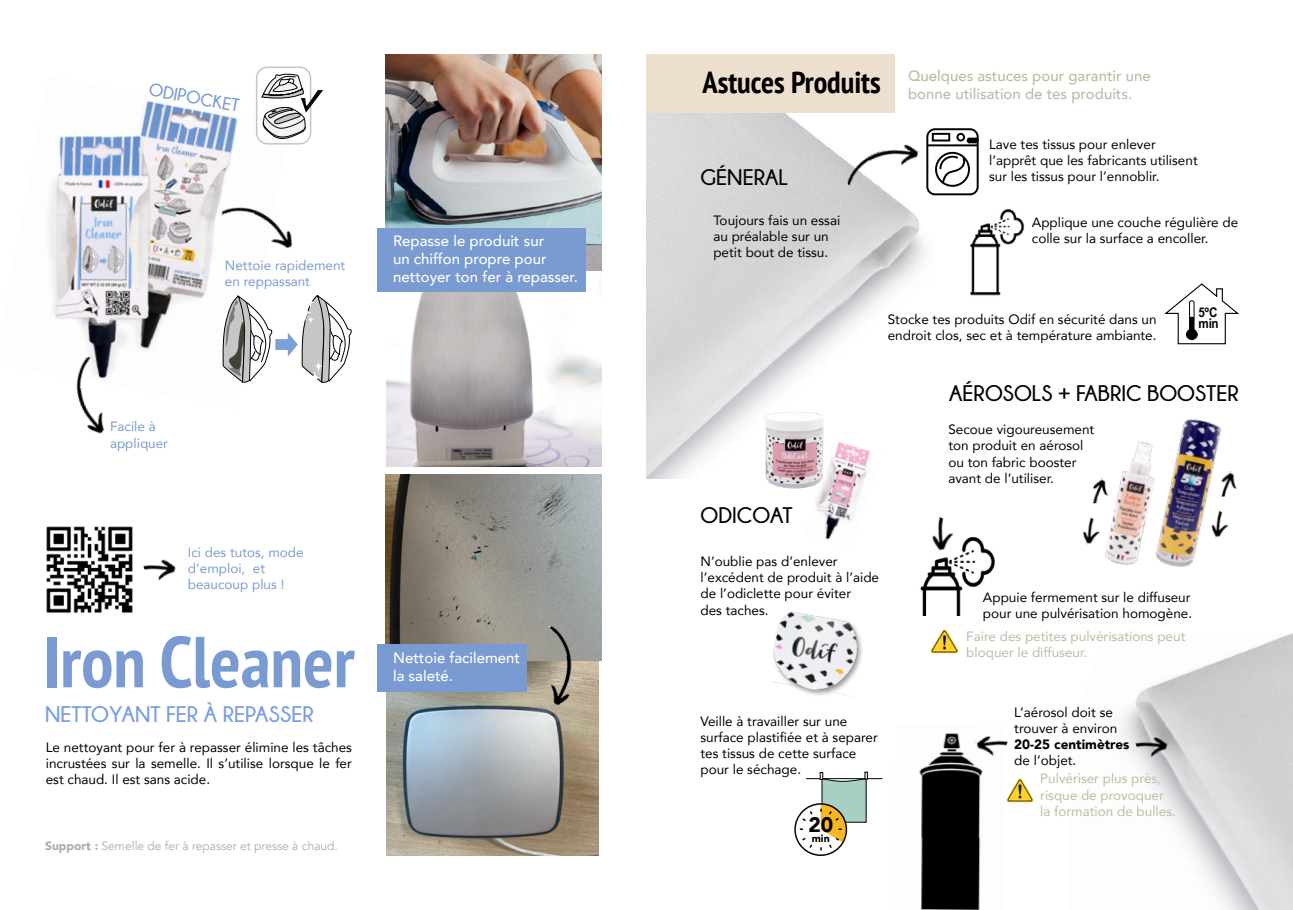
<style>
.page{position:relative;width:1293px;height:910px;background:#fff}
.page>*{position:absolute;margin:0;border:0;box-sizing:border-box;transform-origin:0 0}
.t1{font:700 condensed 72px "PT Sans";color:#7a9bd1}
.t2{font:700 condensed 30.45px "PT Sans";color:#000}
.t3{font:700 22.5px "Champagne&Limousines";color:#020203}
.t4{font:700 22.5px "Champagne&Limousines";color:#789de1}
.t5{font:900 21px "Avenir";color:#020203}
.t6{font:700 18px "Champagne&Limousines";color:#7a9bd1}
.t7{font:500 15px/18px "Avenir";color:#fff}
.t8{font:500 15px/18px "Avenir";color:#c1b9a6}
.t9{font:13.5px/16.2px "Avenir";color:#000}
.t10{font:13.5px/16.2px "Avenir";color:#c1b9a6}
.t11{font:13.5px/16.2px "Avenir";color:#7a9bd1}
.t12{font:13.5px/16.2px "Avenir";color:#020203}
.t13{font:900 13.5px "Avenir";color:#000}
.t14{font:700 13.35px/11.1px "Arial Narrow";color:#020203;scale:1.07 1}
.t15{font:12px "Avenir";color:#b1a9a8}
.t16{font:900 10.5px "Avenir";color:#020203}
.s1{font-weight:900}
</style>
<div class="page">
<img style="left:919px;top:733px;width:64px;height:104px">
<img style="left:921px;top:837px;width:60px;height:73px">
<img style="left:920px;top:537px;width:76px;height:78px">
<img style="left:647px;top:113px;width:288px;height:366px">
<img style="left:1121px;top:633px;width:172px;height:277px">
<img style="left:48px;top:101px;width:215px;height:273px">
<img style="left:69px;top:356px;width:41px;height:79px">
<img style="left:220px;top:195px;width:73px;height:59px">
<img style="left:143px;top:559px;width:34px;height:22px">
<img style="left:46px;top:526px;width:87px;height:87px">
<img style="left:386px;top:54px;width:215px;height:413px">
<img style="left:386px;top:661px;width:213px;height:195px">
<img style="left:386px;top:474px;width:215px;height:187px">
<div style="left:377px;top:228px;width:208px;height:63px;background:#7a9bd1"></div>
<div style="left:377px;top:644px;width:150px;height:47px;background:#7a9bd1"></div>
<svg style="left:222px;top:292px;width:130px;height:91px"></svg>
<img style="left:549px;top:627px;width:23px;height:78px">
<div style="left:646px;top:54px;width:249px;height:59px;background:#ecdfce"></div>
<img style="left:816px;top:438px;width:65px;height:102px">
<img style="left:1171px;top:419px;width:50px;height:148px">
<img style="left:1095px;top:442px;width:76px;height:124px">
<img style="left:761px;top:405px;width:75px;height:83px">
<img style="left:841px;top:139px;width:81px;height:48px">
<img style="left:926px;top:517px;width:33px;height:38px">
<img style="left:1206px;top:510px;width:23px;height:31px">
<img style="left:972px;top:733px;width:36px;height:28px">
<img style="left:1083px;top:517px;width:22px;height:31px">
<img style="left:1219px;top:471px;width:18px;height:26px">
<img style="left:1135px;top:732px;width:36px;height:30px">
<img style="left:1092px;top:477px;width:18px;height:26px">
<svg style="left:926px;top:128px;width:52px;height:67px"></svg>
<img style="left:930px;top:629px;width:29px;height:25px">
<img style="left:1006px;top:778px;width:28px;height:25px">
<img style="left:970px;top:209px;width:55px;height:87px">
<svg style="left:1164px;top:283px;width:75px;height:62px"></svg>
<img style="left:772px;top:611px;width:90px;height:85px">
<hr style="left:806px;top:778px;width:76px;height:1px;background:#020203">
<div style="left:794px;top:803px;width:53px;height:53px;border:2px solid #04070b;border-radius:50%"></div>
<svg style="left:802px;top:811px;width:10px;height:10px"></svg>
<svg style="left:820px;top:772px;width:48px;height:78px"></svg>
<svg style="left:802px;top:838px;width:10px;height:10px"></svg>
<div style="left:256px;top:66px;width:55px;height:79px;border:2px solid #c6c6c6;border-radius:11px"></div>
<svg style="left:261px;top:73px;width:62px;height:67px"></svg>
<h3 class="t6" style="left:151px;top:79px;width:93px;rotate:10deg">ODIPOCKET</h3>
<p class="t11" style="left:225px;top:257px;width:122px">Nettoie rapidement en reppassant</p>
<p class="t7" style="left:393px;top:231px;width:186px">Repasse le produit sur<br>un chiffon propre pour nettoyer ton fer à repasser.</p>
<p class="t11" style="left:110px;top:418px;width:60px">Facile à appliquer</p>
<p class="t11" style="left:188px;top:544px;width:117px">Ici des tutos, mode d’emploi, et beaucoup plus !</p>
<h1 class="t1" style="left:43px;top:614px;width:313px">Iron Cleaner</h1>
<h3 class="t4" style="left:45px;top:702px;width:270px">NETTOYANT FER À REPASSER</h3>
<p class="t9" style="left:46px;top:738px;width:308px;text-align:justify">Le nettoyant pour fer à repasser élimine les tâches incrustées sur la semelle. Il s’utilise lorsque le fer est chaud. Il est sans acide.</p>
<p class="t15" style="left:45px;top:838px;width:294px"><span class="s1">Support :</span> Semelle de fer à repasser et presse à chaud.</p>
<p class="t7" style="left:393px;top:648px;width:128px">Nettoie facilement la saleté.</p>
<h2 class="t2" style="left:702px;top:62px;width:180px">Astuces Produits</h2>
<h3 class="t3" style="left:700px;top:165px;width:89px">GÉNERAL</h3>
<p class="t9" style="left:713px;top:212px;width:128px">Toujours fais un essai au préalable sur un petit bout de tissu.</p>
<p class="t8" style="left:908px;top:66px;width:244px">Quelques astuces pour garantir une bonne utilisation de tes produits.</p>
<p class="t12" style="left:989px;top:136px;width:210px">Lave tes tissus pour enlever l’apprêt que les fabricants utilisent sur les tissus pour l’ennoblir.</p>
<p class="t9" style="left:1032px;top:214px;width:208px">Applique une couche régulière de colle sur la surface a encoller.</p>
<p class="t9" style="left:888px;top:311px;width:270px">Stocke tes produits Odif en sécurité dans un endroit clos, sec et à température ambiante.</p>
<p class="t14" style="left:1198px;top:306px;width:21px">5ºC min</p>
<h3 class="t3" style="left:700px;top:502px;width:94px">ODICOAT</h3>
<p class="t9" style="left:700px;top:553px;width:180px">N’oublie pas d’enlever l’excédent de produit à l’aide de l’odiclette pour éviter<br>des taches.</p>
<h3 class="t3" style="left:949px;top:381px;width:291px">AÉROSOLS + FABRIC BOOSTER</h3>
<p class="t9" style="left:948px;top:421px;width:147px">Secoue vigoureusement ton produit en aérosol ou ton fabric booster avant de l’utiliser.</p>
<p class="t9" style="left:983px;top:589px;width:211px">Appuie fermement sur le diffuseur pour une pulvérisation homogène.</p>
<p class="t10" style="left:966px;top:628px;width:221px">Faire des petites pulvérisations peut bloquer le diffuseur.</p>
<p class="t9" style="left:700px;top:713px;width:179px">Veille à travailler sur une surface plastifiée et à separer tes tissus de cette surface pour le séchage.</p>
<h3 class="t5" style="left:808px;top:807px;width:26px">20</h3>
<p class="t16" style="left:812px;top:829px;width:19px">min</p>
<p class="t9" style="left:1014px;top:703px;width:104px">L’aérosol doit se trouver à environ</p>
<p class="t13" style="left:1014px;top:733px;width:117px">20-25 centimètres</p>
<p class="t9" style="left:1014px;top:752px;width:64px">de l’objet.</p>
<p class="t10" style="left:1040px;top:770px;width:137px">Pulvériser plus près, risque de provoquer la formation de bulles.</p>
</div>
